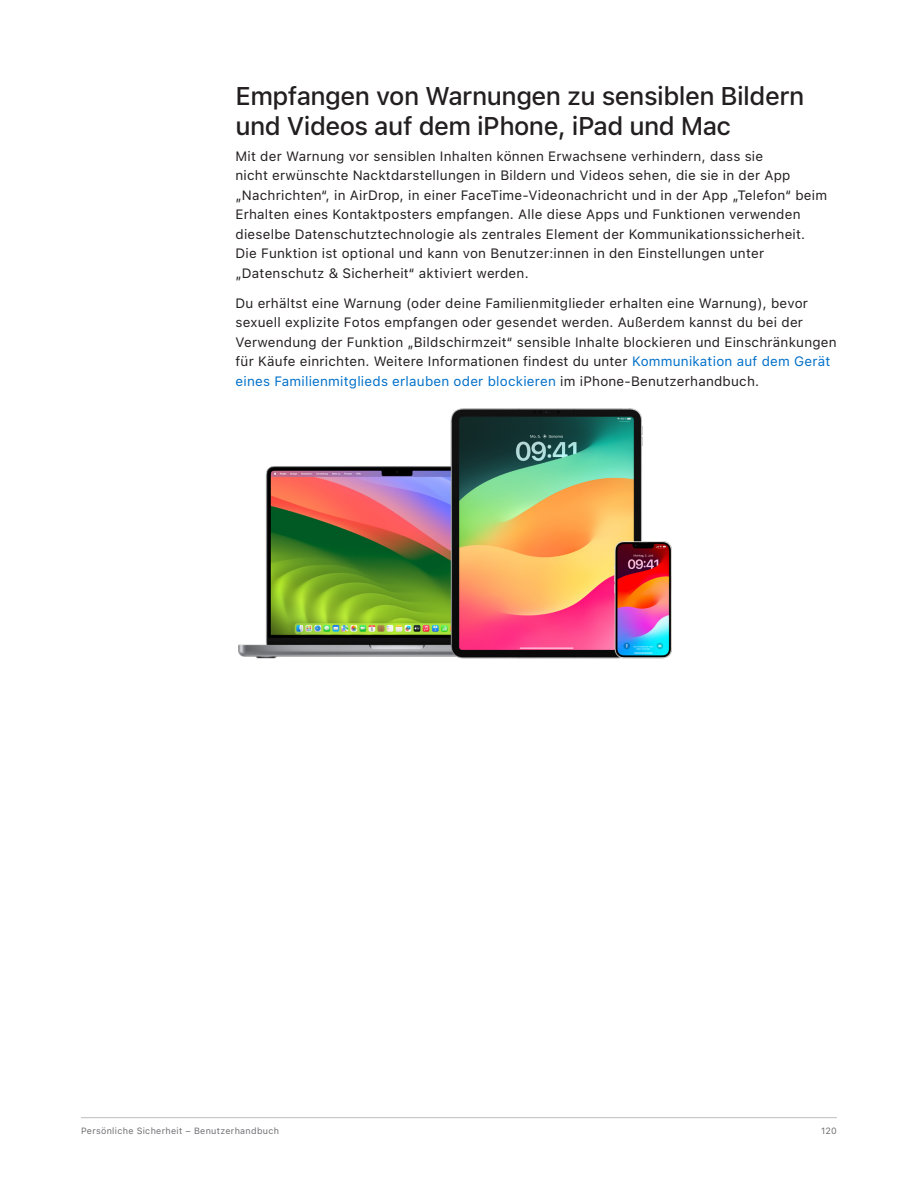
<style>
.page{position:relative;width:918px;height:1188px;background:#fff}
.page>*{position:absolute;margin:0;border:0;box-sizing:border-box;transform-origin:0 0}
.t1{font:500 25.5px/30px "SF Pro Text";letter-spacing:-.02em;color:#231f20}
.Body{font:13.5px/19.5px "SF Pro Text";letter-spacing:.015em;color:#231f20}
.t2{font:9px "SF Pro Text";letter-spacing:.035em;color:#6c6d70}
.s1{color:#0070c9}
</style>
<div class="page">
<hr style="left:81px;top:1117px;width:756px;height:1px;background:#bcbdc0">
<img style="left:238px;top:408px;width:434px;height:251px">
<h2 class="t1" style="left:236px;top:81px;width:570px">Empfangen von Warnungen zu sensiblen Bildern und Videos auf dem iPhone, iPad und Mac</h2>
<p class="Body" style="left:236px;top:146px;width:593px">Mit der Warnung vor sensiblen Inhalten können Erwachsene verhindern, dass sie<br>nicht erwünschte Nacktdarstellungen in Bildern und Videos sehen, die sie in der App „Nachrichten“, in AirDrop, in einer FaceTime-Videonachricht und in der App „Telefon“ beim Erhalten eines Kontaktposters empfangen. Alle diese Apps und Funktionen verwenden dieselbe Datenschutztechnologie als zentrales Element der Kommunikationssicherheit.<br>Die Funktion ist optional und kann von Benutzer:innen in den Einstellungen unter „Datenschutz &amp; Sicherheit“ aktiviert werden.</p>
<p class="Body" style="left:236px;top:293px;width:603px">Du erhältst eine Warnung (oder deine Familienmitglieder erhalten eine Warnung), bevor sexuell explizite Fotos empfangen oder gesendet werden. Außerdem kannst du bei der Verwendung der Funktion „Bildschirmzeit“ sensible Inhalte blockieren und Einschränkungen für Käufe einrichten. Weitere Informationen findest du unter <span class="s1">Kommunikation auf dem Gerät eines Familienmitglieds erlauben oder blockieren</span> im iPhone-Benutzerhandbuch.</p>
<p class="t2" style="left:81px;top:1125px;width:200px">Persönliche Sicherheit – Benutzerhandbuch</p>
<p class="t2" style="left:821px;top:1125px;width:17px">120</p>
</div>
